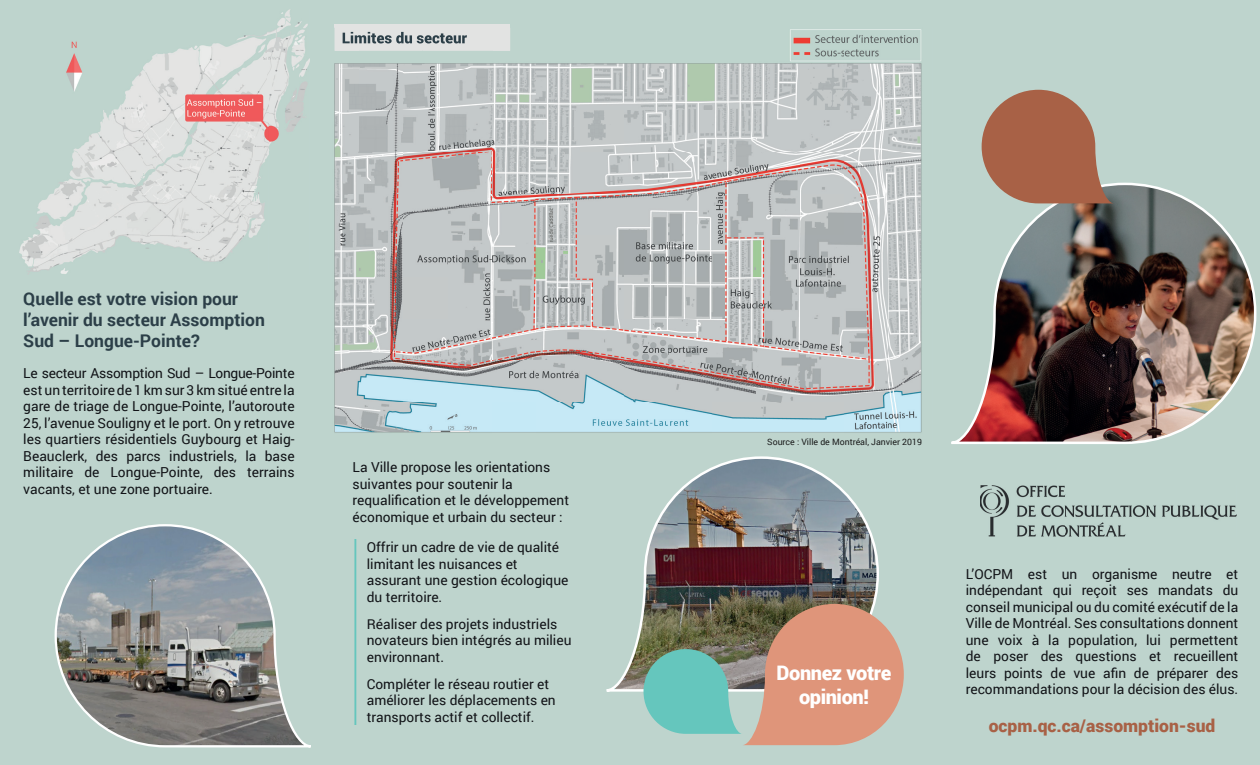
<style>
.page{position:relative;width:1260px;height:765px;background:#bed4cd}
.page>*{position:absolute;margin:0;border:0;box-sizing:border-box;transform-origin:0 0}
.t1{font:900 20px/24px "Roboto";letter-spacing:-.02em;color:#fff;text-align:center}
.t2{font:700 17.5px/21px "Roboto";color:#2c3f48}
.t3{font:900 17.5px "Roboto";color:#a86146}
.t4{font:13.75px/16.5px "Roboto";color:#111317}
.t5{font:8.75px "Roboto";color:#1a1b1b}
</style>
<div class="page">
<img style="left:951px;top:182px;width:306px;height:262px">
<svg style="left:982px;top:90px;width:132px;height:113px"></svg>
<img style="left:980px;top:485px;width:256px;height:51px">
<div style="left:335px;top:24px;width:175px;height:27px;background:#e2e3e2"></div>
<svg style="left:54px;top:524px;width:257px;height:224px"></svg>
<img style="left:606px;top:456px;width:273px;height:237px">
<img style="left:334px;top:28px;width:26px;height:405px">
<img style="left:360px;top:63px;width:132px;height:6px">
<img style="left:492px;top:29px;width:430px;height:40px">
<img style="left:360px;top:69px;width:562px;height:364px">
<img style="left:335px;top:28px;width:175px;height:23px">
<img style="left:343px;top:32px;width:124px;height:11px">
<img style="left:20px;top:10px;width:289px;height:264px">
<hr style="left:354px;top:539px;width:2px;height:186px;background:#65c6bd">
<svg style="left:644px;top:604px;width:260px;height:141px;background:#a99a85"></svg>
<p class="t2" style="left:23px;top:287px;width:243px">Quelle est votre vision pour l’avenir du secteur Assomption<br>Sud – Longue-Pointe?</p>
<p class="t4" style="left:23px;top:365px;width:273px;text-align:justify">Le secteur Assomption Sud – Longue-Pointe est un territoire de 1 km sur 3 km situé entre la gare de triage de Longue-Pointe, l’autoroute 25, l’avenue Souligny et le port. On y retrouve les quartiers résidentiels Guybourg et Haig-Beauclerk, des parcs industriels, la base militaire de Longue-Pointe, des terrains vacants, et une zone portuaire.</p>
<p class="t4" style="left:353px;top:458px;width:218px">La Ville propose les orientations suivantes pour soutenir la requalification et le développement économique et urbain du secteur :</p>
<p class="t4" style="left:367px;top:539px;width:203px">Offrir un cadre de vie de qualité limitant les nuisances et assurant une gestion écologique du territoire.</p>
<p class="t4" style="left:367px;top:615px;width:206px">Réaliser des projets industriels novateurs bien intégrés au milieu environnant.</p>
<p class="t4" style="left:367px;top:675px;width:190px">Compléter le réseau routier et améliorer les déplacements en transports actif et collectif.</p>
<p class="t5" style="left:767px;top:435px;width:156px">Source : Ville de Montréal, Janvier 2019</p>
<h1 class="t1" style="left:777px;top:660px;width:116px">Donnez votre opinion!</h1>
<p class="t4" style="left:966px;top:565px;width:274px;text-align:justify">L’OCPM est un organisme neutre et indépendant qui reçoit ses mandats du conseil municipal ou du comité exécutif de la Ville de Montréal. Ses consultations donnent une voix à la population, lui permettent de poser des questions et recueillent leurs points de vue afin de préparer des recommandations pour la décision des élus.</p>
<p class="t3" style="left:989px;top:713px;width:228px">ocpm.qc.ca/assomption-sud</p>
</div>
